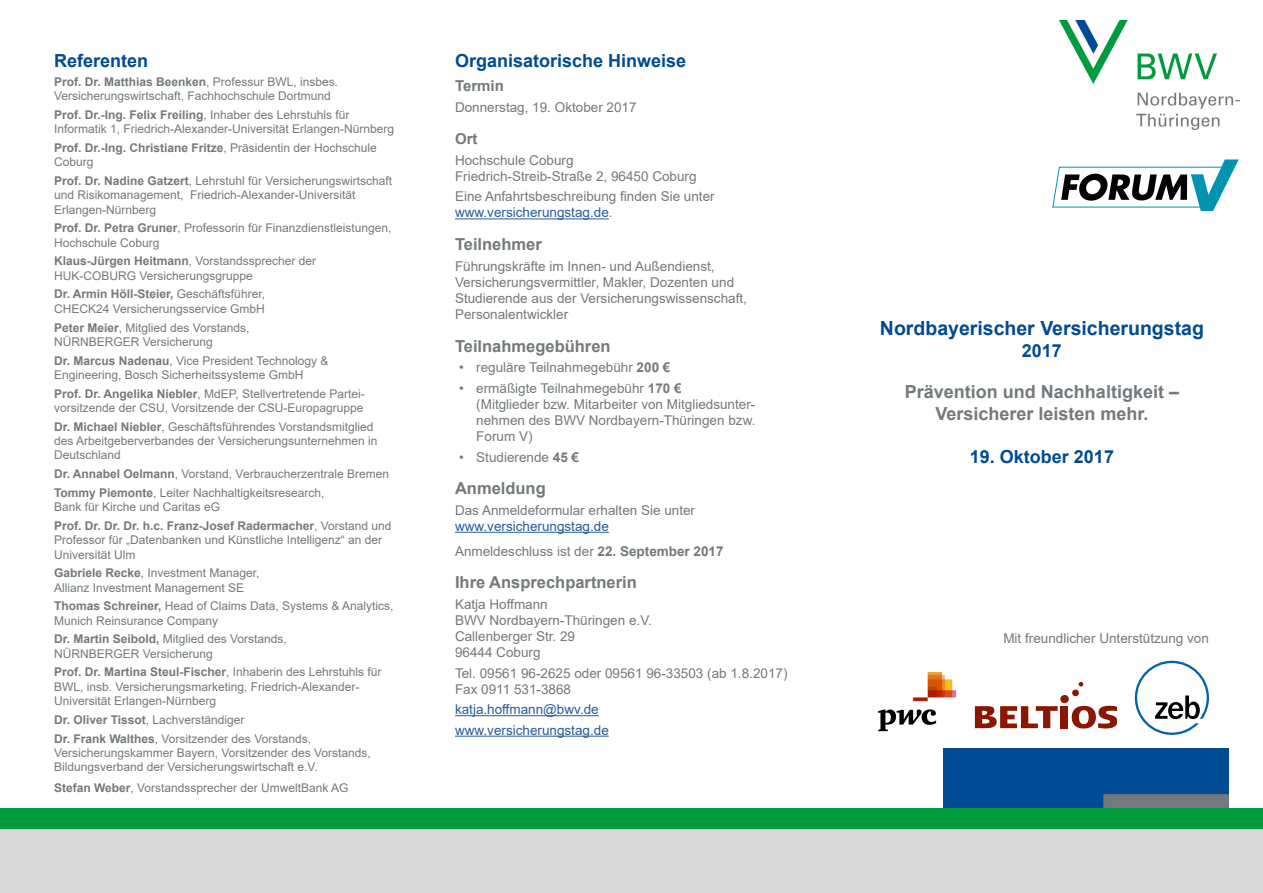
<style>
.page{position:relative;width:1263px;height:893px;background:#fff}
.page>*{position:absolute;margin:0;border:0;box-sizing:border-box;transform-origin:0 0}
.t1{font:700 19.5px "Arial";color:#004b93}
.t2{font:700 18px "Arial";color:#004b93}
.t3{font:700 18px/21.6px "Arial";color:#73797c;text-align:center}
.t4{font:700 16.5px "Arial";color:#73797c}
.t5{font:700 15px "Arial";color:#73797c}
.t6{font:13.5px/16.2px "Arial";color:#73797c}
.t7{font:13.5px/24.8px "Arial";color:#275b9b}
.t8{font:12px/14.4px "Arial";color:#73797c}
.t9{font:700 12px/18.6px "Arial";color:#73797c}
.s1{font-weight:700}
.s2{font-weight:400}
.s3{color:#275b9b}
.s4{color:#73797c}
.s5{font-weight:700;color:#73797c}
</style>
<div class="page">
<div style="left:943px;top:748px;width:286px;height:62px;background:#004b93"></div>
<div style="left:0;top:829px;width:1263px;height:64px;background:#dadada"></div>
<img style="left:1060px;top:21px;width:179px;height:108px">
<hr style="left:455px;top:218px;width:154px;height:1px;background:#275b9b">
<hr style="left:455px;top:532px;width:154px;height:1px;background:#275b9b">
<hr style="left:455px;top:715px;width:144px;height:1px;background:#275b9b">
<hr style="left:455px;top:736px;width:154px;height:1px;background:#275b9b">
<div style="left:1103px;top:794px;width:126px;height:15px;background:#73797c;border:2px solid #73797c"></div>
<div style="left:0;top:808px;width:1263px;height:21px;background:#009b3e"></div>
<svg style="left:1052px;top:159px;width:187px;height:51px"></svg>
<svg style="left:975px;top:706px;width:82px;height:22px"></svg>
<div style="left:1061px;top:706px;width:7px;height:22px;background:#8a1702"></div>
<svg style="left:1072px;top:706px;width:45px;height:22px"></svg>
<div style="left:1060px;top:695px;width:9px;height:8px;background:#8a1702;border-radius:50%"></div>
<div style="left:1072px;top:690px;width:7px;height:6px;background:#8a1702;border-radius:50%"></div>
<svg style="left:1078px;top:682px;width:5px;height:4px"></svg>
<img style="left:878px;top:672px;width:79px;height:60px">
<svg style="left:1135px;top:661px;width:74px;height:74px"></svg>
<h2 class="t2" style="left:54px;top:48px;width:96px">Referenten</h2>
<p class="t8" style="left:54px;top:74px;width:286px"><span class="s1">Prof. Dr. Matthias Beenken</span>, Professur BWL, insbes.<br>Versicherungswirtschaft, Fachhochschule Dortmund</p>
<p class="t8" style="left:54px;top:107px;width:342px"><span class="s1">Prof. Dr.-Ing. Felix Freiling</span>, Inhaber des Lehrstuhls für<br>Informatik 1, Friedrich-Alexander-Universität Erlangen-Nürnberg</p>
<p class="t8" style="left:54px;top:140px;width:324px"><span class="s1">Prof. Dr.-Ing. Christiane Fritze</span>, Präsidentin der Hochschule<br>Coburg</p>
<p class="t8" style="left:54px;top:173px;width:340px"><span class="s1">Prof. Dr. Nadine Gatzert</span>, Lehrstuhl für Versicherungswirtschaft und Risikomanagement, Friedrich-Alexander-Universität<br>Erlangen-Nürnberg</p>
<p class="t8" style="left:54px;top:221px;width:339px"><span class="s1">Prof. Dr. Petra Gruner</span>, Professorin für Finanzdienstleistungen,<br>Hochschule Coburg</p>
<p class="t8" style="left:54px;top:254px;width:264px"><span class="s1">Klaus-Jürgen Heitmann</span>, Vorstandssprecher der<br>HUK-COBURG Versicherungsgruppe</p>
<p class="t8" style="left:54px;top:287px;width:212px"><span class="s1">Dr. Armin Höll-Steier,</span> Geschäftsführer,<br>CHECK24 Versicherungsservice GmbH</p>
<p class="t8" style="left:54px;top:320px;width:197px"><span class="s1">Peter Meier</span>, Mitglied des Vorstands,<br>NÜRNBERGER Versicherung</p>
<p class="t8" style="left:54px;top:353px;width:276px"><span class="s1">Dr. Marcus Nadenau</span>, Vice President Technology &amp;<br>Engineering, Bosch Sicherheitssysteme GmbH</p>
<p class="t8" style="left:54px;top:386px;width:312px"><span class="s1">Prof. Dr. Angelika Niebler</span>, MdEP, Stellvertretende Partei&shy;vorsitzende der CSU, Vorsitzende der CSU-Europagruppe</p>
<p class="t8" style="left:54px;top:419px;width:325px"><span class="s1">Dr. Michael Niebler</span>, Geschäftsführendes Vorstandsmitglied des Arbeitgeberverbandes der Versicherungsunternehmen in<br>Deutschland</p>
<p class="t8" style="left:54px;top:464px;width:337px;line-height:18.6px"><span class="s1">Dr. Annabel Oelmann</span>, Vorstand, Verbraucherzentrale Bremen<br><span class="s1">Tommy Piemonte</span>, Leiter Nachhaltigkeitsresearch,</p>
<p class="t9" style="left:54px;top:498px;width:339px"><span class="s2">Bank für Kirche und Caritas eG<br></span>Prof. Dr. Dr. Dr. h.c. Franz-Josef Radermacher<span class="s2">, Vorstand und</span></p>
<p class="t8" style="left:54px;top:533px;width:330px">Professor für „Datenbanken und Künstliche Intelligenz“ an der<br>Universität Ulm</p>
<p class="t8" style="left:54px;top:566px;width:207px"><span class="s1">Gabriele Recke</span>, Investment Manager,<br>Allianz Investment Management SE</p>
<p class="t8" style="left:54px;top:599px;width:341px"><span class="s1">Thomas Schreiner,</span> Head of Claims Data, Systems &amp; Analytics,<br>Munich Reinsurance Company</p>
<p class="t8" style="left:54px;top:632px;width:234px"><span class="s1">Dr. Martin Seibold,</span> Mitglied des Vorstands,<br>NÜRNBERGER Versicherung</p>
<p class="t8" style="left:54px;top:665px;width:329px"><span class="s1">Prof. Dr. Martina Steul-Fischer</span>, Inhaberin des Lehrstuhls für<br>BWL, insb. Versicherungsmarketing, Friedrich-Alexander-<br>Universität Erlangen-Nürnberg</p>
<p class="t8" style="left:54px;top:710px;width:258px;line-height:18.6px"><span class="s1">Dr. Oliver Tissot</span>, Lachverständiger<br><span class="s1">Dr. Frank Walthes</span>, Vorsitzender des Vorstands,</p>
<p class="t8" style="left:54px;top:745px;width:318px">Versicherungskammer Bayern, Vorsitzender des Vorstands,<br>Bildungsverband der Versicherungswirtschaft e.V.</p>
<p class="t8" style="left:54px;top:780px;width:296px"><span class="s1">Stefan Weber</span>, Vorstandssprecher der UmweltBank AG</p>
<h2 class="t2" style="left:455px;top:48px;width:233px">Organisatorische Hinweise</h2>
<p class="t5" style="left:455px;top:75px;width:50px">Termin</p>
<p class="t6" style="left:455px;top:99px;width:183px">Donnerstag, 19. Oktober 2017</p>
<p class="t5" style="left:455px;top:128px;width:24px">Ort</p>
<p class="t6" style="left:455px;top:152px;width:243px">Hochschule Coburg<br>Friedrich-Streib-Straße 2, 96450 Coburg</p>
<p class="t6" style="left:455px;top:188px;width:261px">Eine Anfahrtsbeschreibung finden Sie unter <span class="s3">www.versicherungstag.de</span>.</p>
<h3 class="t4" style="left:455px;top:233px;width:88px">Teilnehmer</h3>
<p class="t6" style="left:455px;top:258px;width:293px">Führungskräfte im Innen- und Außendienst, Versicherungsvermittler, Makler, Dozenten und Studierende aus der Versicherungswissenschaft, Personalentwickler</p>
<h3 class="t4" style="left:455px;top:334px;width:157px">Teilnahmegebühren</h3>
<p class="t6" style="left:459px;top:359px;width:213px">• reguläre Teilnahmegebühr <span class="s1">200 €</span></p>
<p class="t6" style="left:476px;top:380px;width:281px;text-indent:-17px">• ermäßigte Teilnahmegebühr <span class="s1">170 €<br></span>(Mitglieder bzw. Mitarbeiter von Mitgliedsunter&shy;nehmen des BWV Nordbayern-Thüringen bzw.<br>Forum V)</p>
<p class="t6" style="left:459px;top:449px;width:121px">• Studierende <span class="s1">45 €</span></p>
<h3 class="t4" style="left:455px;top:477px;width:92px">Anmeldung</h3>
<p class="t6" style="left:455px;top:502px;width:242px">Das Anmeldeformular erhalten Sie unter</p>
<p class="t7" style="left:455px;top:514px;width:270px">www.versicherungstag.de<br><span class="s4">Anmeldeschluss ist der</span> <span class="s5">22. September 2017</span></p>
<h3 class="t4" style="left:455px;top:571px;width:183px">Ihre Ansprechpartnerin</h3>
<p class="t6" style="left:455px;top:596px;width:198px">Katja Hoffmann<br>BWV Nordbayern-Thüringen e.V.<br>Callenberger Str. 29<br>96444 Coburg</p>
<p class="t6" style="left:455px;top:665px;width:334px">Tel. 09561 96-2625 oder 09561 96-33503 (ab 1.8.2017)<br>Fax 0911 531-3868</p>
<p class="t7" style="left:455px;top:699px;width:155px;line-height:20.4px">katja.hoffmann@bwv.de www.versicherungstag.de</p>
<h1 class="t1" style="left:880px;top:315px;width:326px">Nordbayerischer Versicherungstag</h1>
<h2 class="t2" style="left:1022px;top:338px;width:42px">2017</h2>
<h2 class="t3" style="left:905px;top:381px;width:276px">Prävention und Nachhaltigkeit –<br>Versicherer leisten mehr.</h2>
<h2 class="t2" style="left:970px;top:444px;width:146px">19. Oktober 2017</h2>
<p class="t6" style="left:1003px;top:630px;width:207px">Mit freundlicher Unterstützung von</p>
</div>
